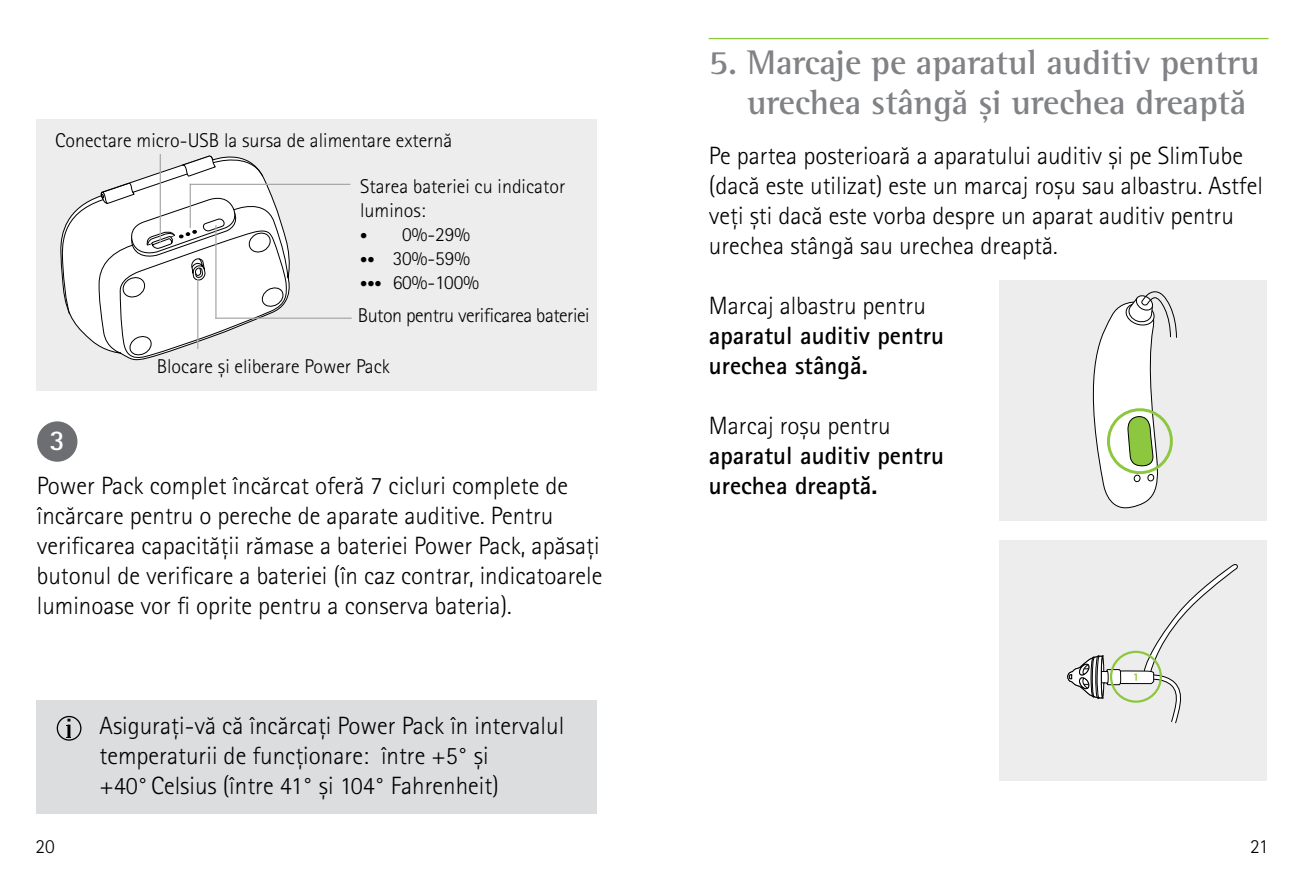
<style>
.page{position:relative;width:1304px;height:886px;background:#fff}
.page>*{position:absolute;margin:0;border:0;box-sizing:border-box;transform-origin:0 0}
.t1{font:700 35px/40px "Rotis Semi Serif Pro";color:#808285}
.t2{font:700 28.75px "Rotis Sans Serif Pro";color:#fff}
.t3{font:300 25px/30px "Rotis Sans Serif Pro";color:#000}
.t4{font:700 25px/30px "Rotis Sans Serif Pro";color:#000}
.t5{font:300 20px/24px "Rotis Sans Serif Pro";color:#000}
.t6{font:300 20px "Rotis Sans Serif Pro";letter-spacing:-.025em;color:#000}
.s1{font-size:15px}
</style>
<div class="page">
<div style="left:37px;top:120px;width:560px;height:271px;background:#ededee"></div>
<svg style="left:69px;top:176px;width:227px;height:185px"></svg>
<svg style="left:60px;top:154px;width:203px;height:160px"></svg>
<div style="left:37px;top:421px;width:40px;height:41px;background:#6d6e71;border-radius:50%"></div>
<hr style="left:190px;top:184px;width:1px;height:44px;background:#a7a9ac">
<hr style="left:190px;top:184px;width:160px;height:1px;background:#a7a9ac">
<hr style="left:215px;top:225px;width:2px;height:94px;background:#a7a9ac">
<hr style="left:215px;top:318px;width:137px;height:1px;background:#a7a9ac">
<hr style="left:197px;top:279px;width:1px;height:70px;background:#a7a9ac">
<hr style="left:160px;top:154px;width:1px;height:89px;background:#a7a9ac">
<div style="left:37px;top:700px;width:560px;height:113px;background:#dcddde"></div>
<hr style="left:709px;top:38px;width:560px;height:1px;background:#8dc63f">
<div style="left:999px;top:280px;width:268px;height:240px;background:#ededee"></div>
<svg style="left:1092px;top:291px;width:85px;height:218px"></svg>
<div style="left:999px;top:541px;width:268px;height:240px;background:#ededee"></div>
<svg style="left:1067px;top:564px;width:171px;height:159px"></svg>
<div style="left:1110px;top:651px;width:52px;height:52px;border:2px solid #8dc63f;border-radius:50%"></div>
<svg style="left:57px;top:716px;width:24px;height:25px"></svg>
<p class="t5" style="left:55px;top:129px;width:399px">Conectare micro-USB la sursa de alimentare externă</p>
<p class="t5" style="left:360px;top:174px;width:207px">Starea bateriei cu indicator luminos:</p>
<p class="t5" style="left:360px;top:222px;width:111px"><span class="s1">•</span> 0%-29%</p>
<p class="t5" style="left:360px;top:246px;width:111px"><span class="s1">••</span> 30%-59%</p>
<p class="t5" style="left:360px;top:270px;width:120px"><span class="s1">•••</span> 60%-100%</p>
<p class="t6" style="left:358px;top:303px;width:233px">Buton pentru verificarea bateriei</p>
<p class="t5" style="left:157px;top:354px;width:235px">Blocare și eliberare Power Pack</p>
<p class="t2" style="left:50px;top:422px;width:17px">3</p>
<p class="t3" style="left:37px;top:471px;width:567px">Power Pack complet încărcat oferă 7 cicluri complete de încărcare pentru o pereche de aparate auditive. Pentru verificarea capacității rămase a bateriei Power Pack, apăsați butonul de verificare a bateriei (în caz contrar, indicatoarele luminoase vor fi oprite pentru a conserva bateria).</p>
<p class="t3" style="left:100px;top:711px;width:466px">Asigurați-vă că încărcați Power Pack în intervalul temperaturii de funcționare: între +5° și +40°Celsius (între 41° și 104° Fahrenheit)</p>
<h1 class="t1" style="left:747px;top:42px;width:514px;text-indent:-38px">5. Marcaje pe aparatul auditiv pentru urechea stângă și urechea dreaptă</h1>
<p class="t3" style="left:709px;top:141px;width:556px">Pe partea posterioară a aparatului auditiv și pe SlimTube (dacă este utilizat) este un marcaj roșu sau albastru. Astfel veți ști dacă este vorba despre un aparat auditiv pentru urechea stângă sau urechea dreaptă.</p>
<p class="t3" style="left:709px;top:291px;width:219px">Marcaj albastru pentru</p>
<p class="t4" style="left:709px;top:320px;width:237px">aparatul auditiv pentru urechea stângă.</p>
<p class="t3" style="left:709px;top:411px;width:183px">Marcaj roşu pentru</p>
<p class="t4" style="left:709px;top:440px;width:237px">aparatul auditiv pentru urechea dreaptă.</p>
<p class="t5" style="left:35px;top:834px;width:21px">20</p>
<p class="t5" style="left:1250px;top:834px;width:20px">21</p>
</div>
